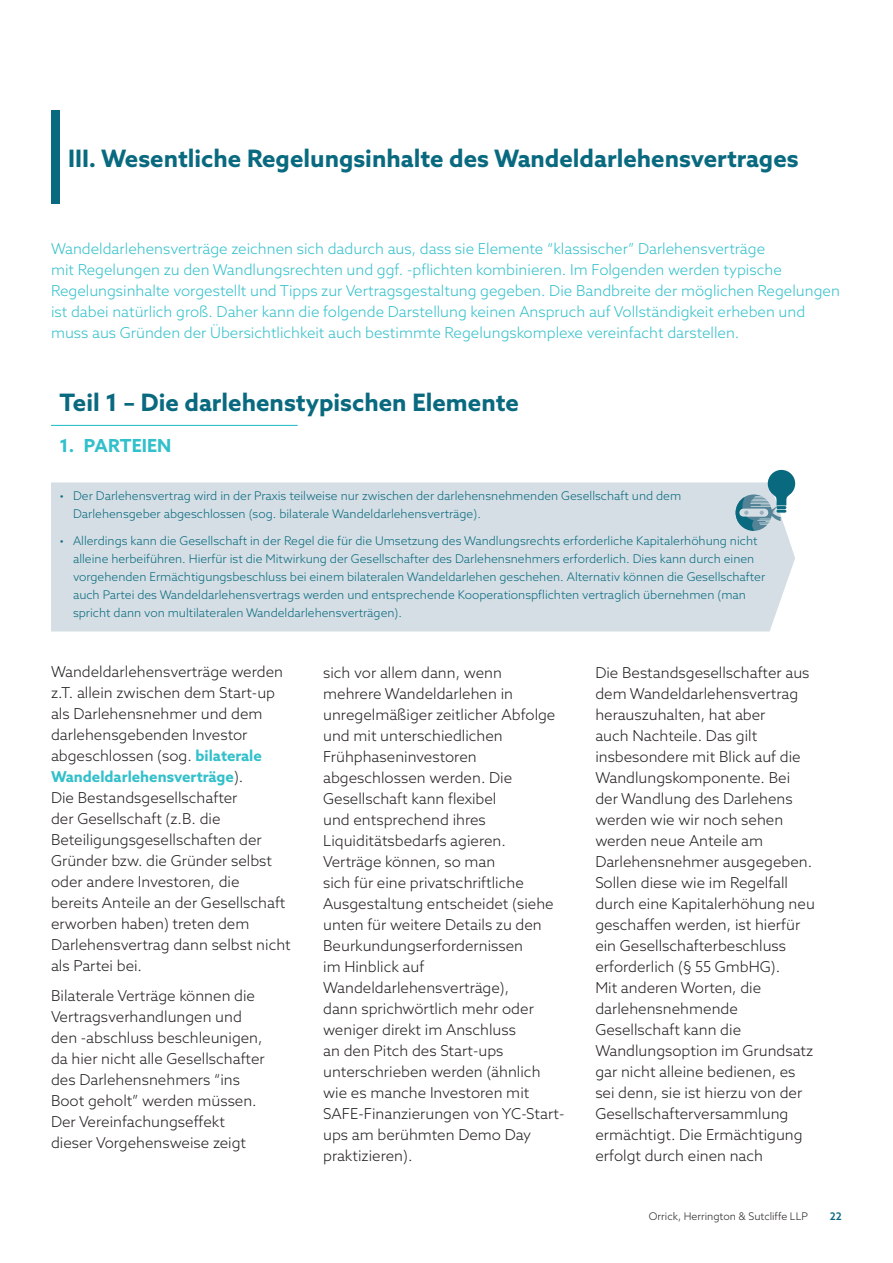
<style>
.page{position:relative;width:893px;height:1263px;background:#fff}
.page>*{position:absolute;margin:0;border:0;box-sizing:border-box;transform-origin:0 0}
.t1{font:700 24px "Azo Sans";color:#08697f}
.t2{font:700 18px "Azo Sans";color:#32c0cb}
.t3{font:300 15px/21px "Azo Sans";color:#231f20}
.t4{font:300 15px/21px "Azo Sans";color:#32c0cb}
.t5{font:300 12px/18px "Azo Sans";color:#08697f}
.t6{font:300 10.5px "Azo Sans";color:#231f20}
.t7{font:500 10.5px "Azo Sans";color:#08697f}
.s1{font-weight:700;color:#32c0cb}
</style>
<div class="page">
<div style="left:51px;top:111px;width:9px;height:93px;background:#08697f"></div>
<hr style="left:51px;top:425px;width:247px;height:1px;background:#32c0cb">
<div style="left:51px;top:482px;width:744px;height:149px;background:#d4dee4"></div>
<svg style="left:736px;top:470px;width:59px;height:61px"></svg>
<h1 class="t1" style="left:68px;top:142px;width:732px">III. Wesentliche Regelungsinhalte des Wandeldarlehensvertrages</h1>
<p class="t4" style="left:51px;top:238px;width:790px">Wandeldarlehensverträge zeichnen sich dadurch aus, dass sie Elemente “klassischer” Darlehensverträge<br>mit Regelungen zu den Wandlungsrechten und ggf. -pflichten kombinieren. Im Folgenden werden typische Regelungsinhalte vorgestellt und Tipps zur Vertragsgestaltung gegeben. Die Bandbreite der möglichen Regelungen ist dabei natürlich groß. Daher kann die folgende Darstellung keinen Anspruch auf Vollständigkeit erheben und muss aus Gründen der Übersichtlichkeit auch bestimmte Regelungskomplexe vereinfacht darstellen.</p>
<h1 class="t1" style="left:60px;top:387px;width:461px">Teil 1 – Die darlehenstypischen Elemente</h1>
<p class="t2" style="left:60px;top:433px;width:113px">1. PARTEIEN</p>
<p class="t5" style="left:73px;top:487px;width:610px;text-indent:-13px">• Der Darlehensvertrag wird in der Praxis teilweise nur zwischen der darlehensnehmenden Gesellschaft und dem<br>Darlehensgeber abgeschlossen (sog. bilaterale Wandeldarlehensverträge).</p>
<p class="t5" style="left:73px;top:531px;width:694px;text-indent:-14px">• Allerdings kann die Gesellschaft in der Regel die für die Umsetzung des Wandlungsrechts erforderliche Kapitalerhöhung nicht alleine herbeiführen. Hierfür ist die Mitwirkung der Gesellschafter des Darlehensnehmers erforderlich. Dies kann durch einen vorgehenden Ermächtigungsbeschluss bei einem bilateralen Wandeldarlehen geschehen. Alternativ können die Gesellschafter auch Partei des Wandeldarlehensvertrags werden und entsprechende Kooperationspflichten vertraglich übernehmen (man spricht dann von multilateralen Wandeldarlehensverträgen).</p>
<p class="t3" style="left:51px;top:661px;width:241px">Wandeldarlehensverträge werden z.T. allein zwischen dem Start-up als Darlehensnehmer und dem darlehensgebenden Investor abgeschlossen (sog. <span class="s1">bilaterale<br>Wandeldarlehensverträge</span>).<br>Die Bestandsgesellschafter<br>der Gesellschaft (z.B. die<br>Beteiligungsgesellschaften der<br>Gründer bzw. die Gründer selbst oder andere Investoren, die<br>bereits Anteile an der Gesellschaft erworben haben) treten dem<br>Darlehensvertrag dann selbst nicht als Partei bei.</p>
<p class="t3" style="left:51px;top:985px;width:215px">Bilaterale Verträge können die<br>Vertragsverhandlungen und den -abschluss beschleunigen, da hier nicht alle Gesellschafter des Darlehensnehmers “ins<br>Boot geholt” werden müssen.<br>Der Vereinfachungseffekt dieser Vorgehensweise zeigt</p>
<p class="t3" style="left:323px;top:662px;width:243px">sich vor allem dann, wenn<br>mehrere Wandeldarlehen in unregelmäßiger zeitlicher Abfolge und mit unterschiedlichen<br>Frühphaseninvestoren abgeschlossen werden. Die<br>Gesellschaft kann flexibel<br>und entsprechend ihres<br>Liquiditätsbedarfs agieren.<br>Verträge können, so man<br>sich für eine privatschriftliche<br>Ausgestaltung entscheidet (siehe unten für weitere Details zu den<br>Beurkundungserfordernissen<br>im Hinblick auf<br>Wandeldarlehensverträge),<br>dann sprichwörtlich mehr oder weniger direkt im Anschluss<br>an den Pitch des Start-ups unterschrieben werden (ähnlich wie es manche Investoren mit<br>SAFE-Finanzierungen von YC-Start&shy;ups am berühmten Demo Day praktizieren).</p>
<p class="t3" style="left:595px;top:662px;width:221px">Die Bestandsgesellschafter aus dem Wandeldarlehensvertrag herauszuhalten, hat aber<br>auch Nachteile. Das gilt insbesondere mit Blick auf die<br>Wandlungskomponente. Bei der Wandlung des Darlehens werden wie wir noch sehen werden neue Anteile am<br>Darlehensnehmer ausgegeben.<br>Sollen diese wie im Regelfall durch eine Kapitalerhöhung neu geschaffen werden, ist hierfür ein Gesellschafterbeschluss erforderlich (§ 55 GmbHG).<br>Mit anderen Worten, die darlehensnehmende<br>Gesellschaft kann die<br>Wandlungsoption im Grundsatz gar nicht alleine bedienen, es sei denn, sie ist hierzu von der<br>Gesellschafterversammlung ermächtigt. Die Ermächtigung erfolgt durch einen nach</p>
<p class="t6" style="left:649px;top:1210px;width:160px">Orrick, Herrington &amp; Sutcliffe LLP</p>
<p class="t7" style="left:830px;top:1209px;width:14px">22</p>
</div>
